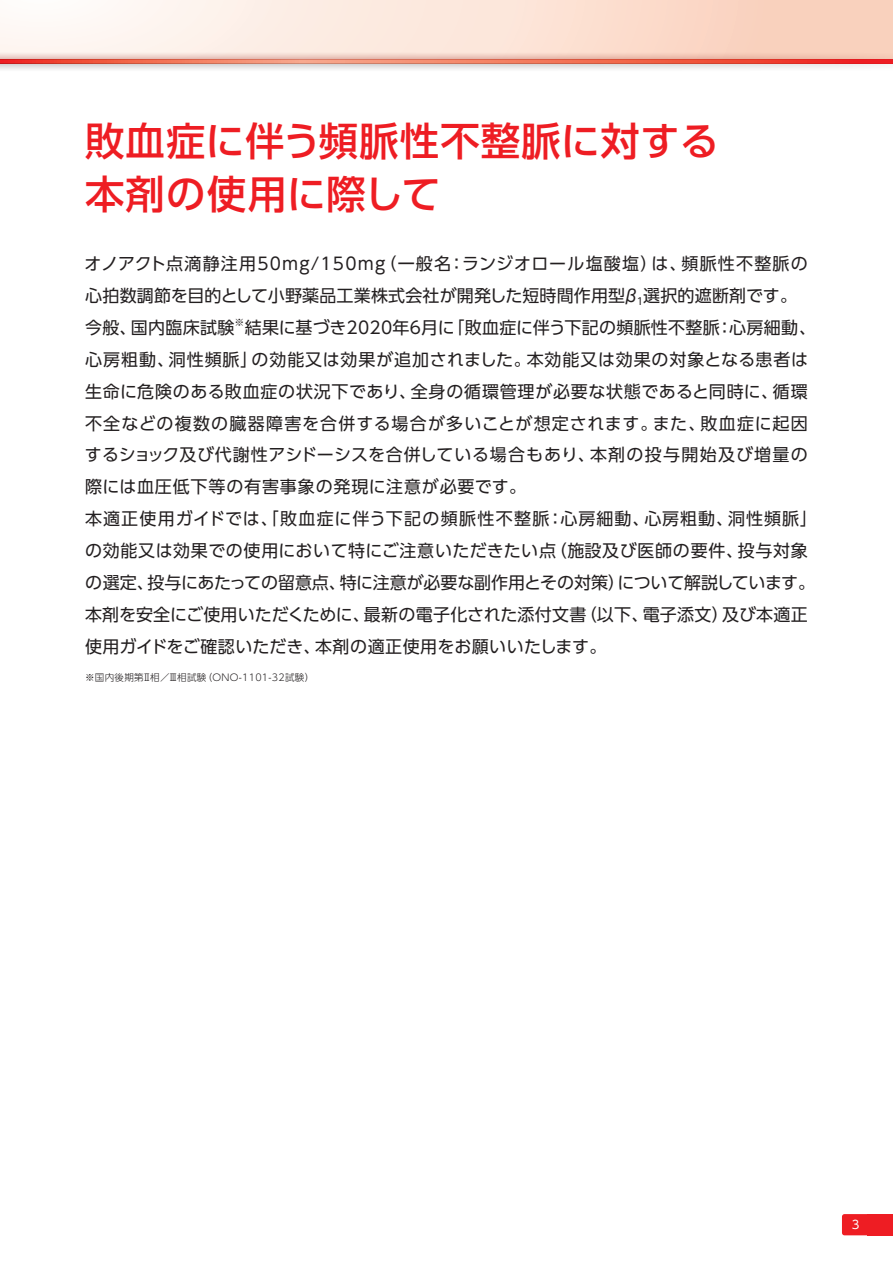
<style>
.page{position:relative;width:893px;height:1263px;background:#fff}
.page>*{position:absolute;margin:0;border:0;box-sizing:border-box;transform-origin:0 0}
.t1{font:500 39.3px/53.1px "UD Shin Go Pr 6";letter-spacing:.02em;color:#ee1d23}
.t2{font:16.95px/32px "UD Shin Go Pr 6";letter-spacing:.025em;color:#231f20}
.t3{font:11.7px "UD Shin Go Pr 6";color:#fff}
.t4{font:9.9px "UD Shin Go Pr 6";color:#231f20}
.t5{font:300 9.6px "UD Shin Go Pr 6";letter-spacing:.03em;color:#231f20}
</style>
<div class="page">
<div style="left:0;top:0;width:893px;height:59px;background:linear-gradient(to right,#fefdfb,#f9ceb9)"></div>
<svg style="left:0;top:60px;width:893px;height:4px;background:#e9644e"></svg>
<svg style="left:0;top:43px;width:893px;height:17px;background:#f5d3c6"></svg>
<svg style="left:0;top:64px;width:888px;height:5px"></svg>
<svg style="left:842px;top:1214px;width:25px;height:21px"></svg>
<div style="left:867px;top:1214px;width:26px;height:21px;background:#ee1d23"></div>
<h1 class="t1" style="left:85px;top:114px;width:635px">敗血症に伴う頻脈性不整脈に対する本剤の使用に際して</h1>
<p class="t2" style="left:85px;top:247px;width:725px">オノアクト点滴静注用50mg/150mg（一般名：ランジオロール塩酸塩）は、頻脈性不整脈の心拍数調節を目的として小野薬品工業株式会社が開発した短時間作用型β<sub>１</sub>選択的遮断剤です。今般、国内臨床試験</p>
<p class="t4" style="left:235px;top:314px;width:11px">※</p>
<p class="t2" style="left:85px;top:311px;width:734px;text-indent:160px">結果に基づき2020年6月に「敗血症に伴う下記の頻脈性不整脈：心房細動、心房粗動、洞性頻脈」の効能又は効果が追加されました。本効能又は効果の対象となる患者は生命に危険のある敗血症の状況下であり、全身の循環管理が必要な状態であると同時に、循環不全などの複数の臓器障害を合併する場合が多いことが想定されます。また、敗血症に起因するショック及び代謝性アシドーシスを合併している場合もあり、本剤の投与開始及び増量の際には血圧低下等の有害事象の発現に注意が必要です。<br>本適正使用ガイドでは、「敗血症に伴う下記の頻脈性不整脈：心房細動、心房粗動、洞性頻脈」の効能又は効果での使用において特にご注意いただきたい点（施設及び医師の要件、投与対象の選定、投与にあたっての留意点、特に注意が必要な副作用とその対策）について解説しています。本剤を安全にご使用いただくために、最新の電子化された添付文書（以下、電子添文）及び本適正使用ガイドをご確認いただき、本剤の適正使用をお願いいたします。</p>
<p class="t5" style="left:85px;top:670px;width:231px">※国内後期第Ⅱ相／Ⅲ相試験（ONO-1101-32試験）</p>
<p class="t3" style="left:852px;top:1215px;width:9px">3</p>
</div>
